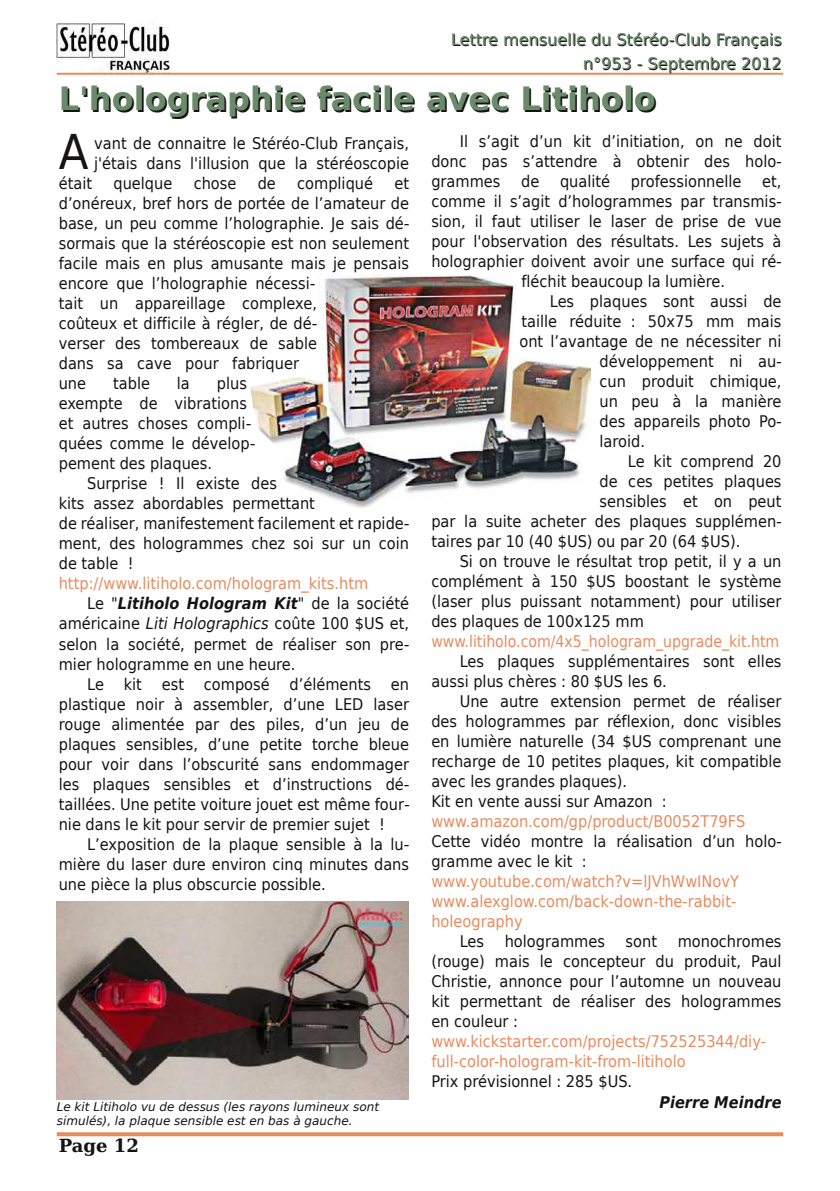
<style>
.page{position:relative;width:840px;height:1191px;background:#fff}
.page>*{position:absolute;margin:0;border:0;box-sizing:border-box;transform-origin:0 0}
.t1{font:47.8px "Bitstream Vera Sans";color:#161413;scale:.91 1}
.t2{font:700 32px "Bitstream Vera Sans";color:#161413}
.t3{font:700 18px "Bitstream Vera Serif";color:#161413}
.t4{font:16px/20px "Bitstream Vera Sans";color:#161413;scale:.91 1}
.t5{font:16px/20px "Bitstream Vera Sans";color:#e68b5e;scale:.91 1}
.t6{font:16px/24px "Bitstream Vera Sans";color:#161413;text-align:right}
.t7{font:italic 700 16px "Bitstream Vera Sans";color:#161413;scale:.91 1}
.t8{font:16px "Bitstream Vera Sans";color:#e68b5e;scale:.88 1}
.t9{font:italic 12px/14px "Bitstream Vera Sans";color:#161413}
.s1{color:#698b69}
.s2{font-weight:400;font-style:normal}
.s3{font-style:italic}
</style>
<div class="page">
<img style="left:56px;top:24px;width:113px;height:48px">
<hr style="left:57px;top:73px;width:725px;height:2px;background:#e68b5e">
<svg style="left:57px;top:1132px;width:725px;height:4px;background:#e79369"></svg>
<img style="left:250px;top:274px;width:340px;height:233px">
<img style="left:57px;top:901px;width:351px;height:198px">
<p class="t6" style="left:451px;top:29px;width:332px">Lettre mensue<span class="s1">ll</span>e du Stéréo-C<span class="s1">l</span>ub França<span class="s1">i</span>s n°953 - Septembre 2012</p>
<h2 class="t2" style="left:60px;top:86px;width:598px">L'holographie facile avec Litiholo</h2>
<h1 class="t1" style="left:59px;top:131px;width:34px">A</h1>
<p class="t4" style="left:94px;top:135px;width:347px">vant de connaitre le Stéréo-Club Français, j'étais dans l'illusion que la stéréoscopie</p>
<p class="t4" style="left:59px;top:175px;width:38px">était</p>
<p class="t4" style="left:113px;top:175px;width:66px">quelque</p>
<p class="t4" style="left:193px;top:175px;width:48px">chose</p>
<p class="t4" style="left:257px;top:175px;width:21px">de</p>
<p class="t4" style="left:297px;top:175px;width:85px">compliqué</p>
<p class="t4" style="left:59px;top:175px;width:387px;text-indent:335px">et d’onéreux, bref hors de portée de l’amateur de base, un peu comme l’holographie. Je sais dé&shy;sormais que la stéréoscopie est non seulement facile mais en plus amusante mais je pensais encore que l’holographie nécessi-<br>tait un appareillage complexe,<br>coûteux et difficile à régler, de dé-<br>verser des tombereaux de sable<br>dans sa cave pour fabriquer<br>une</p>
<p class="t4" style="left:59px;top:375px;width:217px;text-indent:158px">plus exempte de vibrations et autres choses compli&shy;quées comme le dévelop&shy;pement des plaques.</p>
<p class="t4" style="left:59px;top:475px;width:387px;text-indent:28px">Surprise ! Il existe des<br>kits assez abordables permettant<br>de réaliser, manifestement facilement et rapide&shy;ment, des hologrammes chez soi sur un coin de table !</p>
<p class="t5" style="left:59px;top:575px;width:341px">http://www.litiholo.com/hologram_kits.htm</p>
<p class="t7" style="left:87px;top:596px;width:355px"><span class="s2">Le "</span>Litiholo Hologram Kit<span class="s2">" de la société</span></p>
<p class="t4" style="left:59px;top:615px;width:386px">américaine <span class="s3">Liti Holographics</span> coûte 100 $US et,</p>
<p class="t4" style="left:59px;top:635px;width:387px">selon la société, permet de réaliser son pre-</p>
<p class="t4" style="left:59px;top:655px;width:261px">mier hologramme en une heure.</p>
<p class="t4" style="left:87px;top:675px;width:355px">Le kit est composé d’éléments en</p>
<p class="t4" style="left:59px;top:695px;width:386px">plastique noir à assembler, d’une LED laser</p>
<p class="t4" style="left:59px;top:715px;width:386px">rouge alimentée par des piles, d’un jeu de</p>
<p class="t4" style="left:59px;top:735px;width:386px">plaques sensibles, d’une petite torche bleue</p>
<p class="t4" style="left:59px;top:755px;width:386px">pour voir dans l’obscurité sans endommager</p>
<p class="t4" style="left:59px;top:775px;width:387px">les plaques sensibles et d’instructions dé-</p>
<p class="t4" style="left:59px;top:795px;width:387px">taillées. Une petite voiture jouet est même four-</p>
<p class="t4" style="left:59px;top:815px;width:360px">nie dans le kit pour servir de premier sujet !</p>
<p class="t4" style="left:87px;top:835px;width:356px">L’exposition de la plaque sensible à la lu-</p>
<p class="t4" style="left:59px;top:855px;width:386px">mière du laser dure environ cinq minutes dans</p>
<p class="t4" style="left:59px;top:875px;width:295px">une pièce la plus obscurcie possible.</p>
<p class="t4" style="left:113px;top:375px;width:42px">table</p>
<p class="t4" style="left:177px;top:375px;width:16px">la</p>
<p class="t9" style="left:57px;top:1100px;width:323px">Le kit Litiholo vu de dessus (les rayons lumineux sont simulés), la plaque sensible est en bas à gauche.</p>
<p class="t3" style="left:59px;top:1137px;width:82px">Page 12</p>
<p class="t4" style="left:431px;top:132px;width:386px;text-align:justify;text-indent:28px">Il s’agit d’un kit d’initiation, on ne doit donc pas s’attendre à obtenir des holo&shy;grammes</p>
<p class="t4" style="left:521px;top:172px;width:21px">de</p>
<p class="t4" style="left:559px;top:172px;width:57px">qualité</p>
<p class="t4" style="left:630px;top:172px;width:123px">professionnelle</p>
<p class="t4" style="left:761px;top:172px;width:23px">et,</p>
<p class="t4" style="left:431px;top:192px;width:386px">comme il s’agit d’hologrammes par transmis-</p>
<p class="t4" style="left:431px;top:212px;width:386px">sion, il faut utiliser le laser de prise de vue</p>
<p class="t4" style="left:431px;top:232px;width:386px">pour l'observation des résultats. Les sujets à</p>
<p class="t4" style="left:431px;top:252px;width:386px">holographier doivent avoir une surface qui ré-</p>
<p class="t4" style="left:521px;top:272px;width:225px">fléchit beaucoup la lumière.</p>
<p class="t4" style="left:549px;top:292px;width:256px">Les plaques sont aussi de</p>
<p class="t4" style="left:521px;top:312px;width:287px">taille réduite : 50x75 mm mais</p>
<p class="t4" style="left:519px;top:332px;width:289px">ont l’avantage de ne nécessiter ni</p>
<p class="t4" style="left:599px;top:352px;width:202px">développement ni au-</p>
<p class="t4" style="left:599px;top:372px;width:201px">cun produit chimique,</p>
<p class="t4" style="left:599px;top:392px;width:201px">un peu à la manière</p>
<p class="t4" style="left:599px;top:412px;width:202px">des appareils photo Po-</p>
<p class="t4" style="left:599px;top:432px;width:51px">laroid.</p>
<p class="t4" style="left:627px;top:452px;width:170px">Le kit comprend 20</p>
<p class="t4" style="left:599px;top:472px;width:201px">de ces petites plaques</p>
<p class="t4" style="left:599px;top:492px;width:201px">sensibles et on peut</p>
<p class="t4" style="left:431px;top:512px;width:386px">par la suite acheter des plaques supplémen-</p>
<p class="t4" style="left:431px;top:532px;width:341px">taires par 10 (40 $US) ou par 20 (64 $US).</p>
<p class="t4" style="left:459px;top:552px;width:355px">Si on trouve le résultat trop petit, il y a un</p>
<p class="t4" style="left:431px;top:572px;width:386px">complément à 150 $US boostant le système</p>
<p class="t4" style="left:431px;top:592px;width:386px">(laser plus puissant notamment) pour utiliser</p>
<p class="t4" style="left:431px;top:612px;width:235px">des plaques de 100x125 mm</p>
<p class="t8" style="left:431px;top:634px;width:397px">www.litiholo.com/4x5_hologram_upgrade_kit.htm</p>
<p class="t4" style="left:431px;top:652px;width:386px;text-indent:28px">Les plaques supplémentaires sont elles aussi plus chères : 80 $US les 6.</p>
<p class="t4" style="left:431px;top:692px;width:386px;text-indent:28px">Une autre extension permet de réaliser des hologrammes par réflexion, donc visibles en lumière naturelle (34 $US comprenant une recharge de 10 petites plaques, kit compatible avec les grandes plaques).<br>Kit en vente aussi sur Amazon :</p>
<p class="t5" style="left:431px;top:812px;width:346px">www.amazon.com/gp/product/B0052T79FS</p>
<p class="t4" style="left:431px;top:832px;width:386px">Cette vidéo montre la réalisation d’un holo&shy;gramme avec le kit :</p>
<p class="t5" style="left:431px;top:872px;width:339px">www.youtube.com/watch?v=lJVhWwINovY www.alexglow.com/back-down-the-rabbit&shy;holeography</p>
<p class="t4" style="left:459px;top:932px;width:28px">Les</p>
<p class="t4" style="left:504px;top:932px;width:112px">hologrammes</p>
<p class="t4" style="left:625px;top:932px;width:36px">sont</p>
<p class="t4" style="left:431px;top:932px;width:386px;text-align:justify;text-indent:246px">monochromes (rouge) mais le concepteur du produit, Paul Christie, annonce pour l’automne un nouveau kit permettant de réaliser des hologrammes en couleur :</p>
<p class="t5" style="left:431px;top:1032px;width:369px">www.kickstarter.com/projects/752525344/diy&shy;full-color-hologram-kit-from-litiholo</p>
<p class="t4" style="left:431px;top:1072px;width:222px">Prix prévisionnel : 285 $US.</p>
<p class="t7" style="left:659px;top:1095px;width:136px">Pierre Meindre</p>
</div>
